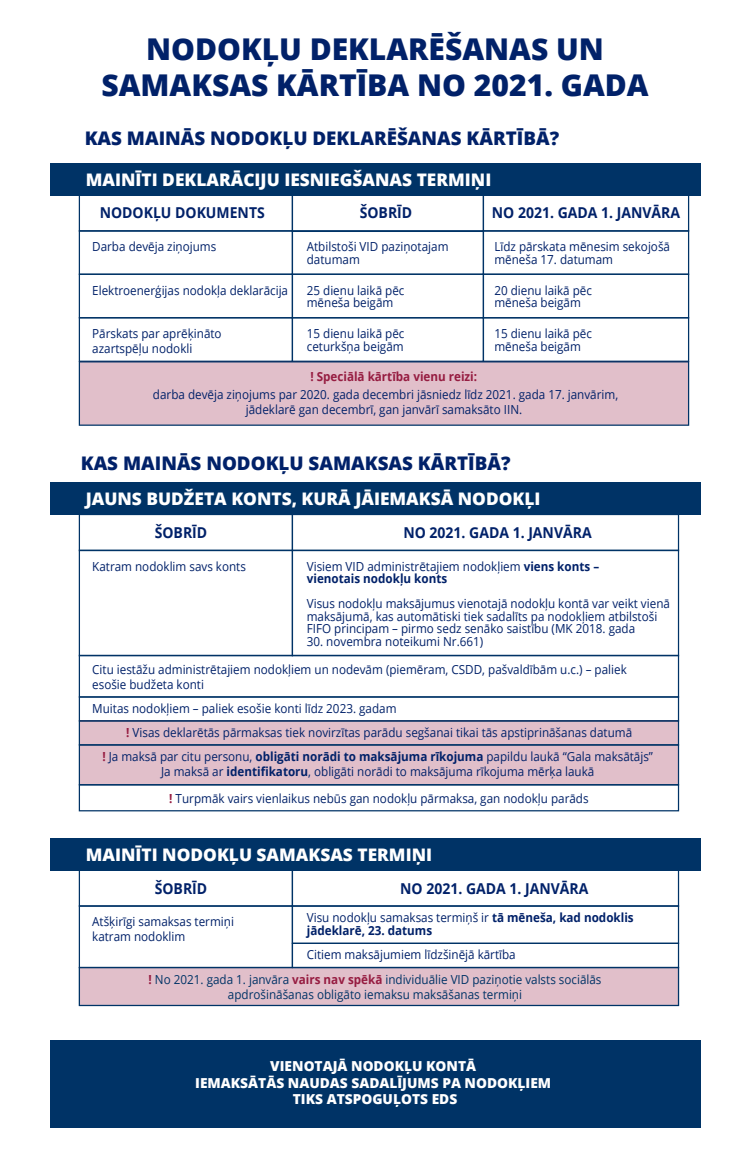
<style>
.page{position:relative;width:745px;height:1168px;background:#fff}
.page>*{position:absolute;margin:0;border:0;box-sizing:border-box;transform-origin:0 0}
.t1{font:800 30px/36px "Open Sans";color:#012169;text-align:center}
.t2{font:800 18.75px "Open Sans";color:#012169}
.t3{font:800 17.25px "Open Sans";color:#fff}
.t4{font:700 15px "Open Sans";color:#012169;scale:.93 1}
.t5{font:800 13.75px/16.5px "Open Sans";color:#fff;text-align:center}
.t6{font:12.5px/12.5px "Open Sans";color:#012169;scale:.93 1}
.t7{font:12.5px/15px "Open Sans";color:#036;text-align:center;scale:.93 1}
.t8{font:700 12.5px/12.5px "Open Sans";color:#012169;scale:.93 1}
.t9{font:700 12.5px "Open Sans";color:#961c41;scale:.93 1}
.s1{font-weight:700}
.s2{font-weight:700;color:#961c41}
.s3{font-weight:400}
</style>
<div class="page">
<div style="left:50px;top:163px;width:649px;height:32px;background:#036"></div>
<div style="left:79px;top:194px;width:214px;height:38px;border:1px solid #036"></div>
<div style="left:291px;top:195px;width:192px;height:37px;border:1px solid #036"></div>
<div style="left:482px;top:194px;width:206px;height:38px;border:1px solid #036"></div>
<div style="left:79px;top:230px;width:214px;height:45px;border:1px solid #036"></div>
<div style="left:291px;top:230px;width:192px;height:45px;border:1px solid #036"></div>
<div style="left:482px;top:230px;width:206px;height:45px;border:1px solid #036"></div>
<div style="left:79px;top:274px;width:214px;height:44px;border:1px solid #036"></div>
<div style="left:291px;top:274px;width:192px;height:44px;border:1px solid #036"></div>
<div style="left:482px;top:274px;width:206px;height:44px;border:1px solid #036"></div>
<div style="left:79px;top:317px;width:214px;height:45px;border:1px solid #036"></div>
<div style="left:291px;top:317px;width:192px;height:45px;border:1px solid #036"></div>
<div style="left:482px;top:317px;width:206px;height:45px;border:1px solid #036"></div>
<div style="left:79px;top:361px;width:609px;height:64px;background:#e1bfca"></div>
<div style="left:50px;top:482px;width:649px;height:33px;background:#036"></div>
<div style="left:79px;top:514px;width:214px;height:37px;border:1px solid #036"></div>
<div style="left:291px;top:514px;width:387px;height:37px;border:1px solid #036"></div>
<div style="left:79px;top:549px;width:214px;height:107px;border:1px solid #036"></div>
<div style="left:291px;top:549px;width:387px;height:107px;border:1px solid #036"></div>
<div style="left:79px;top:654px;width:599px;height:43px;border:1px solid #036"></div>
<div style="left:79px;top:696px;width:599px;height:25px;border:1px solid #036"></div>
<div style="left:79px;top:721px;width:599px;height:24px;background:#e1bfca"></div>
<div style="left:79px;top:745px;width:599px;height:39px;background:#e1bfca"></div>
<div style="left:79px;top:784px;width:599px;height:27px;border:1px solid #036"></div>
<div style="left:50px;top:838px;width:649px;height:32px;background:#036"></div>
<div style="left:79px;top:869px;width:214px;height:37px;border:1px solid #036"></div>
<div style="left:291px;top:869px;width:387px;height:37px;border:1px solid #036"></div>
<div style="left:79px;top:905px;width:214px;height:63px;border:1px solid #036"></div>
<div style="left:291px;top:905px;width:387px;height:39px;border:1px solid #036"></div>
<div style="left:79px;top:966px;width:599px;height:40px;background:#e1bfca"></div>
<div style="left:291px;top:942px;width:387px;height:26px;border:1px solid #036"></div>
<div style="left:50px;top:1040px;width:649px;height:87px;background:#036"></div>
<div style="left:79px;top:966px;width:599px;height:40px;border:1px solid #036"></div>
<div style="left:79px;top:744px;width:599px;height:41px;border:1px solid #036"></div>
<div style="left:79px;top:720px;width:599px;height:25px;border:1px solid #036"></div>
<div style="left:79px;top:361px;width:609px;height:65px;border:1px solid #036"></div>
<h1 class="t1" style="left:101px;top:30px;width:548px">NODOKĻU DEKLARĒŠANAS UN<br>SAMAKSAS KĀRTĪBA NO 2021. GADA</h1>
<h2 class="t2" style="left:85px;top:124px;width:475px">KAS MAINĀS NODOKĻU DEKLARĒŠANAS KĀRTĪBĀ?</h2>
<h3 class="t3" style="left:86px;top:166px;width:407px">MAINĪTI DEKLARĀCIJU IESNIEGŠANAS TERMIŅI</h3>
<p class="t4" style="left:100px;top:202px;width:179px">NODOKĻU DOKUMENTS</p>
<p class="t4" style="left:359px;top:202px;width:58px">ŠOBRĪD</p>
<p class="t4" style="left:491px;top:202px;width:204px">NO 2021. GADA 1. JANVĀRA</p>
<p class="t6" style="left:92px;top:240px;width:135px">Darba devēja ziņojums</p>
<p class="t6" style="left:306px;top:240px;width:154px">Atbilstoši VID paziņotajam datumam</p>
<p class="t6" style="left:494px;top:240px;width:190px">Līdz pārskata mēnesim sekojošā mēneša 17. datumam</p>
<p class="t6" style="left:92px;top:283px;width:212px">Elektroenerģijas nodokļa deklarācija</p>
<p class="t6" style="left:306px;top:283px;width:106px">25 dienu laikā pēc mēneša beigām</p>
<p class="t6" style="left:494px;top:283px;width:106px">20 dienu laikā pēc mēneša beigām</p>
<p class="t6" style="left:92px;top:326px;width:141px;line-height:15px">Pārskats par aprēķināto azartspēļu nodokli</p>
<p class="t6" style="left:306px;top:327px;width:106px">15 dienu laikā pēc ceturkšņa beigām</p>
<p class="t6" style="left:494px;top:327px;width:106px">15 dienu laikā pēc mēneša beigām</p>
<p class="t9" style="left:310px;top:367px;width:181px">! Speciālā kārtība vienu reizi:</p>
<p class="t6" style="left:153px;top:386px;width:501px;line-height:15px;text-align:center">darba devēja ziņojums par 2020. gada decembri jāsniedz līdz 2021. gada 17. janvārim, jādeklarē gan decembrī, gan janvārī samaksāto IIN.</p>
<h2 class="t2" style="left:81px;top:449px;width:431px">KAS MAINĀS NODOKĻU SAMAKSAS KĀRTĪBĀ?</h2>
<h3 class="t3" style="left:86px;top:486px;width:456px">JAUNS BUDŽETA KONTS, KURĀ JĀIEMAKSĀ NODOKĻI</h3>
<p class="t4" style="left:155px;top:522px;width:58px">ŠOBRĪD</p>
<p class="t4" style="left:403px;top:522px;width:204px">NO 2021. GADA 1. JANVĀRA</p>
<p class="t6" style="left:92px;top:559px;width:167px">Katram nodoklim savs konts</p>
<p class="t6" style="left:306px;top:559px;width:315px">Visiem VID administrētajiem nodokļiem <span class="s1">viens konts – vienotais nodokļu konts</span></p>
<p class="t6" style="left:306px;top:597px;width:392px">Visus nodokļu maksājumus vienotajā nodokļu kontā var veikt vienā maksājumā, kas automātiski tiek sadalīts pa nodokļiem atbilstoši<br>FIFO principam – pirmo sedz senāko saistību (MK 2018. gada</p>
<p class="t6" style="left:306px;top:634px;width:191px">30. novembra noteikumi Nr.661)</p>
<p class="t6" style="left:92px;top:662px;width:576px;line-height:15px">Citu iestāžu administrētajiem nodokļiem un nodevām (piemēram, CSDD, pašvaldībām u.c.) – paliek esošie budžeta konti</p>
<p class="t6" style="left:92px;top:702px;width:328px">Muitas nodokļiem – paliek esošie konti līdz 2023. gadam</p>
<p class="t6" style="left:126px;top:726px;width:545px"><span class="s2">!</span> Visas deklarētās pārmaksas tiek novirzītas parādu segšanai tikai tās apstiprināšanas datumā</p>
<p class="t6" style="left:102px;top:750px;width:593px"><span class="s2">!</span> Ja maksā par citu personu, <span class="s1">obligāti norādi to maksājuma rīkojuma</span> papildu laukā “Gala maksātājs”</p>
<p class="t6" style="left:161px;top:758px;width:467px;line-height:26.2px;text-align:center">Ja maksā ar <span class="s1">identifikatoru</span>, obligāti norādi to maksājuma rīkojuma mērķa laukā <span class="s2">!</span> Turpmāk vairs vienlaikus nebūs gan nodokļu pārmaksa, gan nodokļu parāds</p>
<h3 class="t3" style="left:86px;top:841px;width:348px">MAINĪTI NODOKĻU SAMAKSAS TERMIŅI</h3>
<p class="t4" style="left:155px;top:877px;width:58px">ŠOBRĪD</p>
<p class="t4" style="left:400px;top:877px;width:204px">NO 2021. GADA 1. JANVĀRA</p>
<p class="t6" style="left:92px;top:913px;width:154px;line-height:15px">Atšķirīgi samaksas termiņi katram nodoklim</p>
<p class="t8" style="left:306px;top:911px;width:353px"><span class="s3">Visu nodokļu samaksas termiņš ir</span> tā mēneša, kad nodoklis jādeklarē, 23. datums</p>
<p class="t7" style="left:148px;top:971px;width:488px"><span class="s2">!</span> No 2021. gada 1. janvāra <span class="s2">vairs nav spēkā</span> individuālie VID paziņotie valsts sociālās apdrošināšanas obligāto iemaksu maksāšanas termiņi</p>
<p class="t6" style="left:306px;top:947px;width:226px">Citiem maksājumiem līdzšinējā kārtība</p>
<p class="t5" style="left:195px;top:1057px;width:357px">VIENOTAJĀ NODOKĻU KONTĀ<br>IEMAKSĀTĀS NAUDAS SADALĪJUMS PA NODOKĻIEM<br>TIKS ATSPOGUĻOTS EDS</p>
</div>
